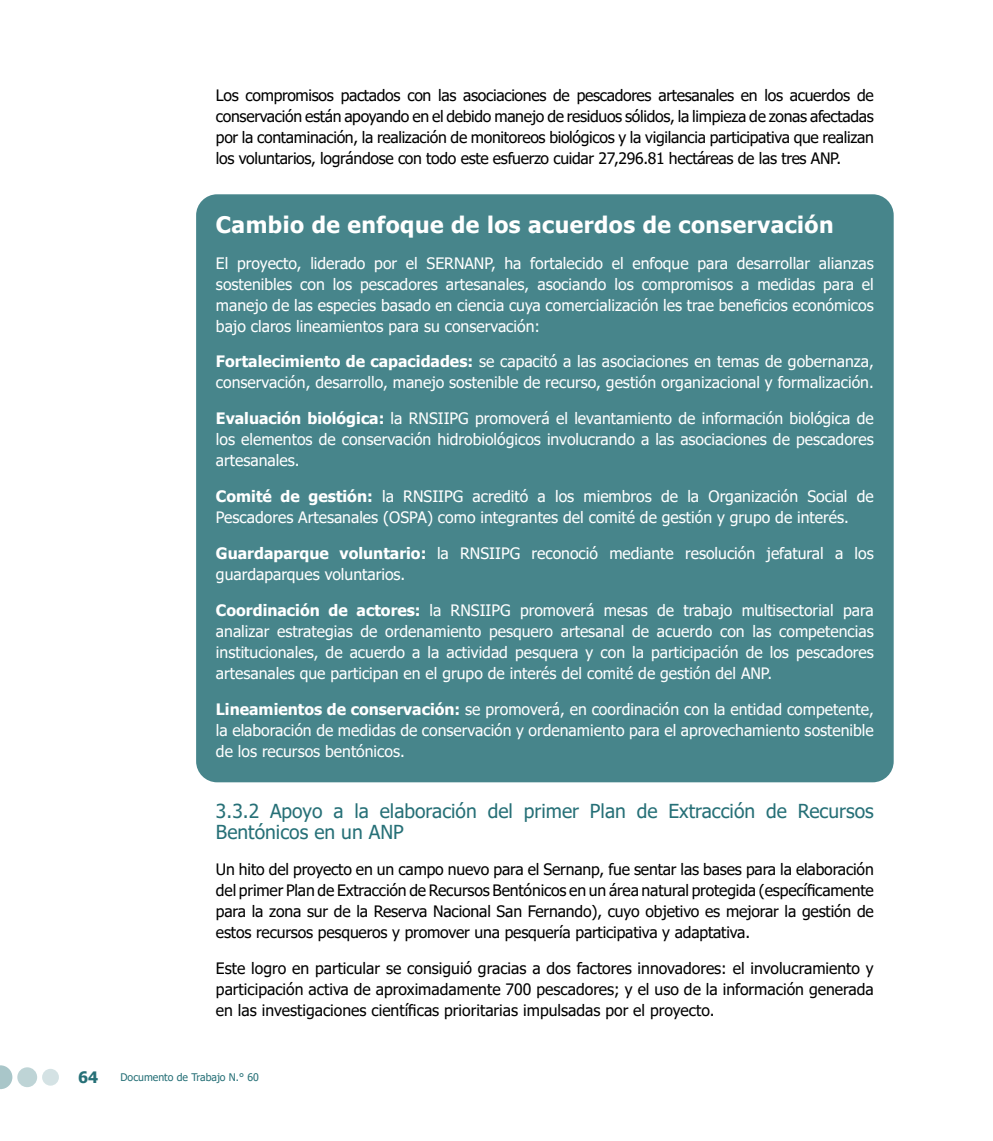
<style>
.page{position:relative;width:993px;height:1141px;background:#fff}
.page>*{position:absolute;margin:0;border:0;box-sizing:border-box;transform-origin:0 0}
.t1{font:700 22.75px "Tahoma";letter-spacing:.02em;color:#fff}
.t2{font:19.25px/21px "Tahoma";color:#267077}
.t3{font:15.75px/21px "Tahoma";color:#fff;text-align:justify}
.t4{font:15.75px/21px "Tahoma";letter-spacing:-.01em;color:#000;text-align:justify}
.t5{font:700 15.75px "Tahoma";color:#267077}
.t6{font:10.5px "Tahoma";color:#267077}
.s1{font-weight:700}
</style>
<div class="page">
<svg style="left:0;top:1065px;width:12px;height:24px"></svg>
<div style="left:17px;top:1067px;width:20px;height:20px;background:#bed4d6;border-radius:50%"></div>
<div style="left:42px;top:1069px;width:17px;height:17px;background:#d4e2e4;border-radius:50%"></div>
<div style="left:196px;top:194px;width:697px;height:588px;background:#47858b;border-radius:21px"></div>
<p class="t4" style="left:216px;top:86px;width:659px">Los compromisos pactados con las asociaciones de pescadores artesanales en los acuerdos de conservación están apoyando en el debido manejo de residuos sólidos, la limpieza de zonas afectadas por la contaminación, la realización de monitoreos biológicos y la vigilancia participativa que realizan los voluntarios, lográndose con todo este esfuerzo cuidar 27,296.81 hectáreas de las tres ANP.</p>
<h1 class="t1" style="left:216px;top:208px;width:619px">Cambio de enfoque de los acuerdos de conservación</h1>
<p class="t3" style="left:216px;top:253px;width:659px">El proyecto, liderado por el SERNANP, ha fortalecido el enfoque para desarrollar alianzas sostenibles con los pescadores artesanales, asociando los compromisos a medidas para el manejo de las especies basado en ciencia cuya comercialización les trae beneficios económicos bajo claros lineamientos para su conservación:</p>
<p class="t3" style="left:216px;top:352px;width:659px"><span class="s1">Fortalecimiento de capacidades:</span> se capacitó a las asociaciones en temas de gobernanza, conservación, desarrollo, manejo sostenible de recurso, gestión organizacional y formalización.</p>
<p class="t3" style="left:216px;top:409px;width:659px"><span class="s1">Evaluación biológica:</span> la RNSIIPG promoverá el levantamiento de información biológica de los elementos de conservación hidrobiológicos involucrando a las asociaciones de pescadores artesanales.</p>
<p class="t3" style="left:216px;top:487px;width:659px"><span class="s1">Comité de gestión:</span> la RNSIIPG acreditó a los miembros de la Organización Social de<br>Pescadores Artesanales (OSPA) como integrantes del comité de gestión y grupo de interés.</p>
<p class="t3" style="left:216px;top:544px;width:659px"><span class="s1">Guardaparque voluntario:</span> la RNSIIPG reconoció mediante resolución jefatural a los guardaparques voluntarios.</p>
<p class="t3" style="left:216px;top:601px;width:659px"><span class="s1">Coordinación de actores:</span> la RNSIIPG promoverá mesas de trabajo multisectorial para analizar estrategias de ordenamiento pesquero artesanal de acuerdo con las competencias institucionales, de acuerdo a la actividad pesquera y con la participación de los pescadores artesanales que participan en el grupo de interés del comité de gestión del ANP.</p>
<p class="t3" style="left:216px;top:699px;width:659px"><span class="s1">Lineamientos de conservación:</span> se promoverá, en coordinación con la entidad competente, la elaboración de medidas de conservación y ordenamiento para el aprovechamiento sostenible de los recursos bentónicos.</p>
<p class="t2" style="left:216px;top:802px;width:659px">3.3.2 Apoyo a la elaboración del primer Plan de Extracción de Recursos<br>Bentónicos en un ANP</p>
<p class="t4" style="left:216px;top:860px;width:659px">Un hito del proyecto en un campo nuevo para el Sernanp, fue sentar las bases para la elaboración del primer Plan de Extracción de Recursos Bentónicos en un área natural protegida (específicamente para la zona sur de la Reserva Nacional San Fernando), cuyo objetivo es mejorar la gestión de estos recursos pesqueros y promover una pesquería participativa y adaptativa.</p>
<p class="t4" style="left:216px;top:958px;width:659px">Este logro en particular se consiguió gracias a dos factores innovadores: el involucramiento y participación activa de aproximadamente 700 pescadores; y el uso de la información generada en las investigaciones científicas prioritarias impulsadas por el proyecto.</p>
<p class="t5" style="left:78px;top:1066px;width:22px">64</p>
<p class="t6" style="left:120px;top:1070px;width:140px">Documento de Trabajo N.° 60</p>
</div>
